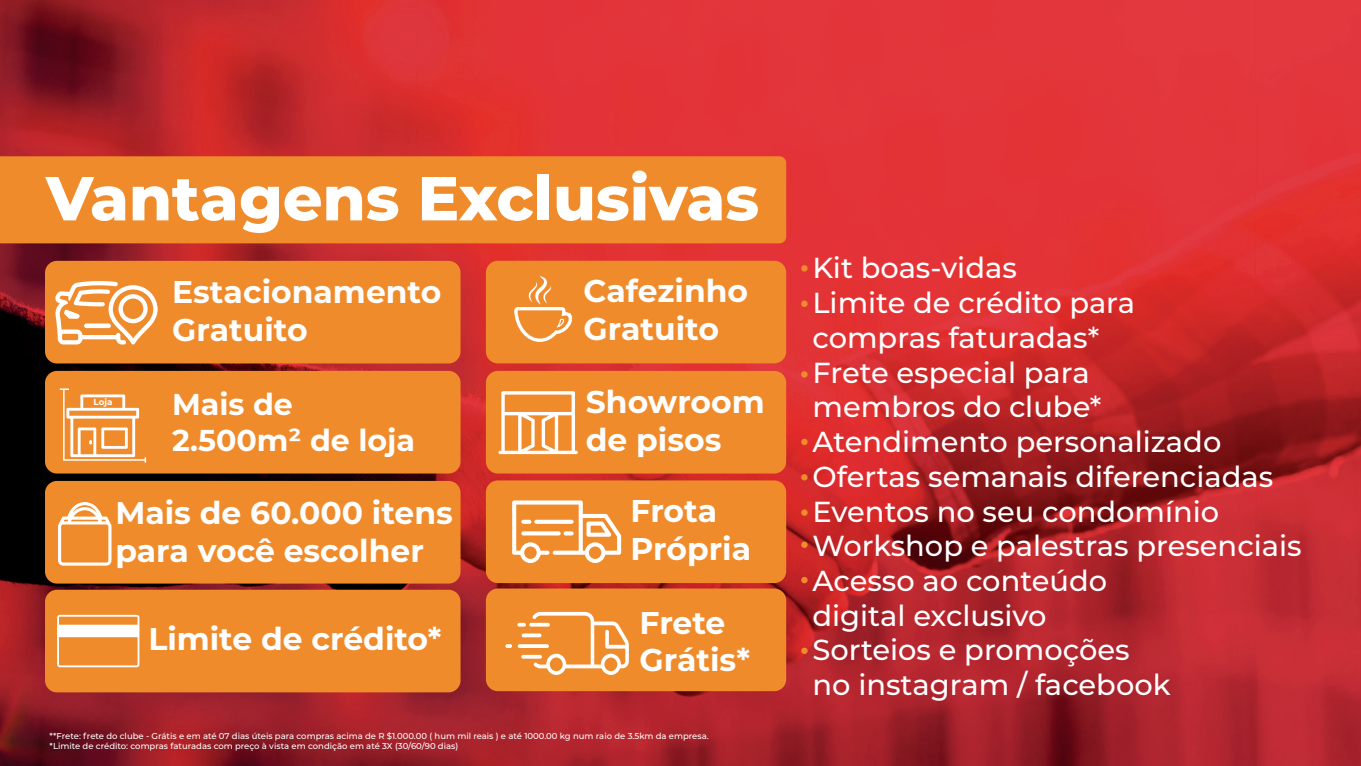
<style>
.page{position:relative;width:1361px;height:766px;background:#fff}
.page>*{position:absolute;margin:0;border:0;box-sizing:border-box;transform-origin:0 0}
.t1{font:800 61.8px "Montserrat";color:#fff}
.t2{font:700 31.5px/37.8px "Montserrat";color:#fff}
.t3{font:700 30px/36px "Montserrat";color:#fff}
.t4{font:500 28.8px/34.8px "Montserrat";color:#fff}
.t5{font:700 8.7px "Montserrat";color:#fff}
.t6{font:500 8.4px/10.2px "Montserrat";color:#fff}
</style>
<div class="page">
<img style="left:0;top:0;width:1361px;height:765px">
<div style="left:0;top:156px;width:786px;height:87px;background:#f08b2c"></div>
<div style="left:45px;top:261px;width:415px;height:102px;background:#f08b2c;border-radius:12px"></div>
<svg style="left:55px;top:281px;width:103px;height:63px"></svg>
<div style="left:486px;top:371px;width:300px;height:102px;background:#f08b2c;border-radius:12px"></div>
<svg style="left:498px;top:391px;width:80px;height:63px"></svg>
<div style="left:486px;top:480px;width:300px;height:103px;background:#f08b2c;border-radius:12px"></div>
<svg style="left:512px;top:500px;width:109px;height:63px"></svg>
<div style="left:486px;top:588px;width:300px;height:103px;background:#f08b2c;border-radius:12px"></div>
<div style="left:486px;top:261px;width:300px;height:102px;background:#f08b2c;border-radius:12px"></div>
<svg style="left:513px;top:260px;width:60px;height:82px"></svg>
<div style="left:45px;top:371px;width:415px;height:102px;background:#f08b2c;border-radius:12px"></div>
<svg style="left:60px;top:388px;width:87px;height:74px"></svg>
<div style="left:45px;top:481px;width:415px;height:102px;background:#f08b2c;border-radius:12px"></div>
<svg style="left:58px;top:502px;width:54px;height:64px"></svg>
<div style="left:45px;top:589px;width:415px;height:103px;background:#f08b2c;border-radius:12px"></div>
<svg style="left:801px;top:265px;width:6px;height:6px"></svg>
<div style="left:801px;top:300px;width:6px;height:7px;background:#f08b2c;border-radius:50%"></div>
<svg style="left:801px;top:474px;width:6px;height:6px"></svg>
<svg style="left:801px;top:371px;width:6px;height:6px"></svg>
<svg style="left:801px;top:509px;width:6px;height:6px"></svg>
<div style="left:801px;top:438px;width:6px;height:7px;background:#f08b2c;border-radius:50%"></div>
<div style="left:801px;top:541px;width:6px;height:7px;background:#f08b2c;border-radius:50%"></div>
<div style="left:801px;top:576px;width:6px;height:7px;background:#f08b2c;border-radius:50%"></div>
<svg style="left:801px;top:647px;width:6px;height:6px"></svg>
<svg style="left:505px;top:611px;width:124px;height:63px"></svg>
<svg style="left:57px;top:614px;width:82px;height:53px"></svg>
<h1 class="t1" style="left:46px;top:153px;width:715px">Vantagens Exclusivas</h1>
<p class="t5" style="left:94px;top:396px;width:20px">Loja</p>
<p class="t2" style="left:172px;top:271px;width:270px">Estacionamento<br>Gratuito</p>
<p class="t3" style="left:172px;top:384px;width:244px">Mais de<br>2.500m² de loja</p>
<p class="t2" style="left:115px;top:492px;width:339px">Mais de 60.000 itens para você escolher</p>
<p class="t2" style="left:148px;top:618px;width:294px">Limite de crédito*</p>
<p class="t2" style="left:583px;top:270px;width:166px">Cafezinho<br>Gratuito</p>
<p class="t2" style="left:586px;top:381px;width:180px">Showroom de pisos</p>
<p class="t2" style="left:630px;top:490px;width:122px">Frota<br>Própria</p>
<p class="t2" style="left:639px;top:602px;width:112px">Frete<br>Grátis*</p>
<p class="t6" style="left:50px;top:730px;width:660px">**Frete: frete do clube - Grátis e em até 07 dias úteis para compras acima de R $1.000.00 ( hum mil reais ) e até 1000.00 kg num raio de 3.5km da empresa. *Limite de crédito: compras faturadas com preço à vista em condição em até 3X (30/60/90 dias)</p>
<p class="t4" style="left:812px;top:249px;width:491px">Kit boas-vidas<br>Limite de crédito para<br>compras faturadas*<br>Frete especial para<br>membros do clube*<br>Atendimento personalizado<br>Ofertas semanais diferenciadas<br>Eventos no seu condomínio<br>Workshop e palestras presenciais<br>Acesso ao conteúdo<br>digital exclusivo<br>Sorteios e promoções<br>no instagram / facebook</p>
</div>
